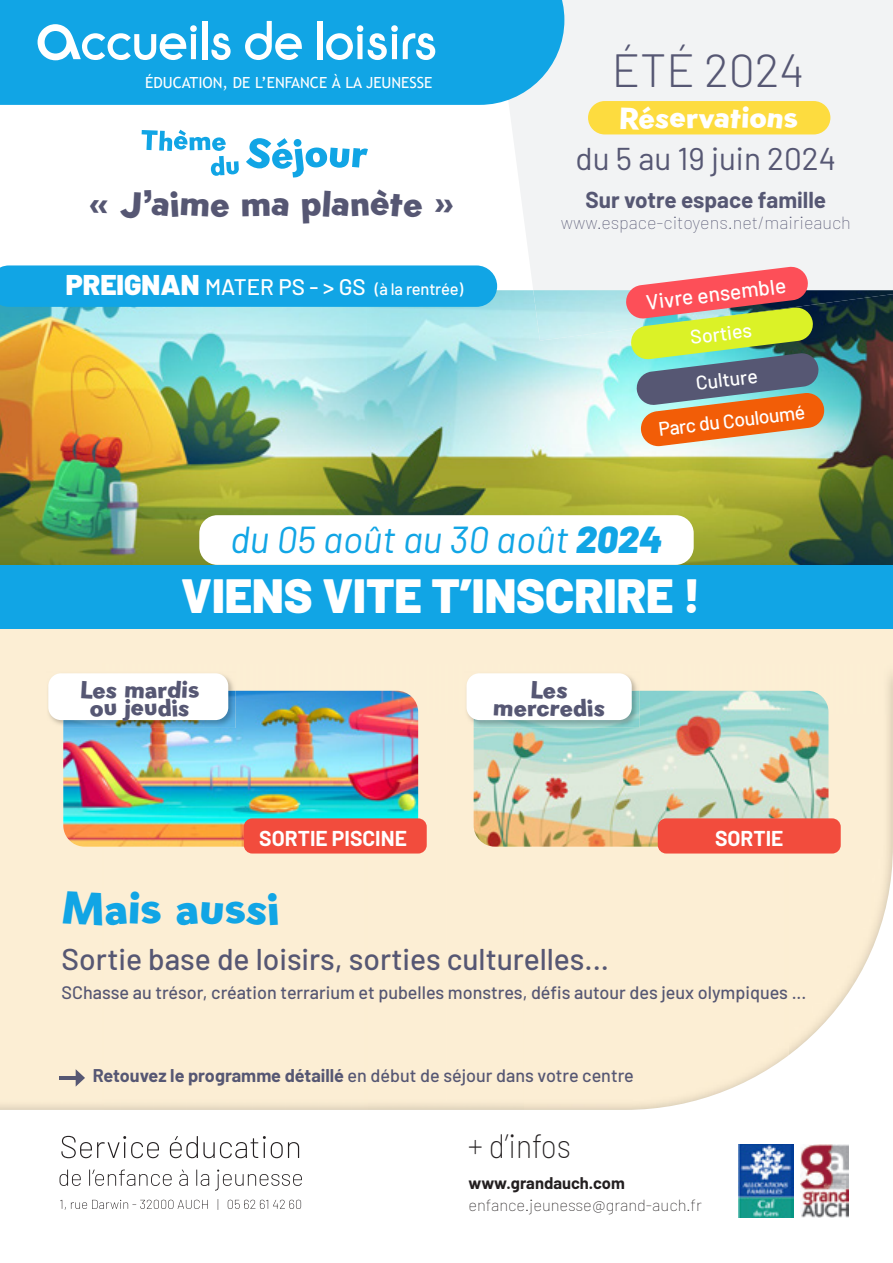
<style>
.page{position:relative;width:893px;height:1263px;background:#fff}
.page>*{position:absolute;margin:0;border:0;box-sizing:border-box;transform-origin:0 0}
.t1{font:57.3px "ITC Ronda Com";color:#fff}
.t2{font:900 48px "Barlow";color:#fff}
.t3{font:300 46.5px "Barlow";color:#565773}
.t4{font:45px "Gambado Sans Forte";color:#11a5e5}
.t5{font:italic 37.5px "Barlow";color:#11a5e5}
.t6{font:36px "Gambado Sans Forte";color:#565773}
.t7{font:200 33px "Barlow";color:#231f20;scale:.91 1}
.t8{font:31.5px "Barlow";color:#565773}
.t9{font:500 30px "Barlow";color:#565773}
.t10{font:30px "Gambado Sans Forte";color:#fff}
.t11{font:24px/18px "Gambado Sans Forte";color:#565773;text-align:center}
.t12{font:700 22.5px "Barlow";color:#565773}
.t13{font:700 21px "Barlow";color:#fff}
.t14{font:500 21px "Barlow";color:#fff}
.t15{font:500 19.5px "Barlow";color:#fff}
.t16{font:500 18px "Barlow";color:#565773}
.t17{font:100 18px "Barlow";color:#565773}
.t18{font:500 16.5px "Barlow";letter-spacing:-.01em;color:#fff}
.t19{font:100 16.5px "Barlow";color:#231f20}
.t20{font:700 16.5px "Barlow";color:#231f20}
.t21{font:15.3px "Trebuchet MS";color:#fff}
.s1{font-size:77.4px}
.s2{font-weight:900;font-size:28.5px}
.s3{font-size:22.5px}
.s4{font-weight:900}
.s5{font-weight:700}
</style>
<div class="page">
<div style="left:497px;top:0;width:396px;height:290px;background:#f2f3f4"></div>
<div style="left:588px;top:101px;width:242px;height:33px;background:#fddc3f;border-radius:17px"></div>
<img style="left:0;top:290px;width:735px;height:275px">
<img style="left:735px;top:341px;width:158px;height:224px">
<img style="left:533px;top:290px;width:360px;height:51px">
<div style="left:0;top:595px;width:893px;height:540px;background:#fceed4"></div>
<svg style="left:0;top:676px;width:893px;height:542px"></svg>
<svg style="left:625px;top:266px;width:199px;height:180px;background:#b6966d"></svg>
<div style="left:0;top:565px;width:893px;height:64px;background:#11a5e5"></div>
<div style="left:199px;top:515px;width:495px;height:50px;background:#fff;border-radius:18px"></div>
<svg style="left:142px;top:130px;width:97px;height:46px"></svg>
<svg style="left:246px;top:138px;width:122px;height:39px"></svg>
<svg style="left:60px;top:1199px;width:241px;height:11px"></svg>
<svg style="left:60px;top:1169px;width:242px;height:21px"></svg>
<svg style="left:61px;top:1136px;width:238px;height:22px"></svg>
<hr style="left:60px;top:1076px;width:18px;height:3px;background:#565773">
<svg style="left:76px;top:1069px;width:9px;height:18px"></svg>
<div style="left:0;top:265px;width:497px;height:42px;background:#11a5e5"></div>
<div style="left:0;top:0;width:564px;height:105px;background:#11a5e5"></div>
<img style="left:800px;top:1144px;width:48px;height:73px">
<img style="left:739px;top:1144px;width:54px;height:74px">
<img style="left:63px;top:728px;width:173px;height:104px">
<img style="left:47px;top:675px;width:189px;height:53px">
<img style="left:63px;top:691px;width:173px;height:37px">
<div style="left:48px;top:673px;width:180px;height:47px;background:#fff;border-radius:13px"></div>
<div style="left:244px;top:818px;width:183px;height:35px;background:#f24c3d;border-radius:9px"></div>
<img style="left:474px;top:691px;width:354px;height:156px">
<img style="left:465px;top:674px;width:174px;height:54px">
<img style="left:474px;top:691px;width:165px;height:37px">
<div style="left:467px;top:673px;width:165px;height:47px;background:#fff;border-radius:13px"></div>
<div style="left:658px;top:818px;width:183px;height:35px;background:#f24c3d;border-radius:9px"></div>
<h1 class="t1" style="left:36px;top:9px;width:402px"><span class="s1">a</span>ccueils de loisirs</h1>
<p class="t21" style="left:145px;top:72px;width:289px">ÉDUCATION, DE L’ENFANCE À LA JEUNESSE</p>
<h3 class="t6" style="left:88px;top:179px;width:367px">« J’aime ma planète »</h3>
<p class="t18" style="left:66px;top:277px;width:399px"><span class="s2">PREIGNAN</span> <span class="s3">MATER PS - &gt; GS</span> (à la rentrée)</p>
<h3 class="t3" style="left:612px;top:37px;width:194px">ÉTÉ 2024</h3>
<h3 class="t10" style="left:619px;top:98px;width:180px">Réservations</h3>
<h3 class="t8" style="left:575px;top:136px;width:262px">du 5 au 19 juin 2024</h3>
<p class="t12" style="left:585px;top:183px;width:242px">Sur votre espace famille</p>
<p class="t17" style="left:561px;top:209px;width:292px">www.espace-citoyens.net/mairieauch</p>
<p class="t14" style="left:644px;top:287px;width:142px;rotate:-7deg">Vivre ensemble</p>
<p class="t15" style="left:689px;top:323px;width:63px;rotate:-7deg">Sorties</p>
<p class="t15" style="left:694px;top:369px;width:64px;rotate:-7deg">Culture</p>
<p class="t15" style="left:657px;top:415px;width:149px;rotate:-7deg">Parc du Couloumé</p>
<h3 class="t5" style="left:230px;top:512px;width:433px">du 05 août au 30 août <span class="s4">2024</span></h3>
<h2 class="t2" style="left:181px;top:559px;width:521px">VIENS VITE T’INSCRIRE !</h2>
<h3 class="t11" style="left:80px;top:681px;width:121px">Les mardis ou jeudis</h3>
<p class="t13" style="left:259px;top:822px;width:149px">SORTIE PISCINE</p>
<h3 class="t11" style="left:493px;top:681px;width:113px">Les mercredis</h3>
<p class="t13" style="left:715px;top:822px;width:70px">SORTIE</p>
<h3 class="t4" style="left:62px;top:879px;width:219px">Mais aussi</h3>
<h3 class="t9" style="left:62px;top:938px;width:549px">Sortie base de loisirs, sorties culturelles...</h3>
<p class="t16" style="left:62px;top:979px;width:746px">SChasse au trésor, création terrarium et pubelles monstres, défis autour des jeux olympiques ...</p>
<p class="t16" style="left:93px;top:1062px;width:543px"><span class="s5">Retouvez le programme détaillé</span> en début de séjour dans votre centre</p>
<h3 class="t7" style="left:468px;top:1123px;width:115px">+ d’infos</h3>
<p class="t20" style="left:468px;top:1170px;width:158px">www.grandauch.com</p>
<p class="t19" style="left:468px;top:1193px;width:235px">enfance.jeunesse@grand-auch.fr</p>
</div>
